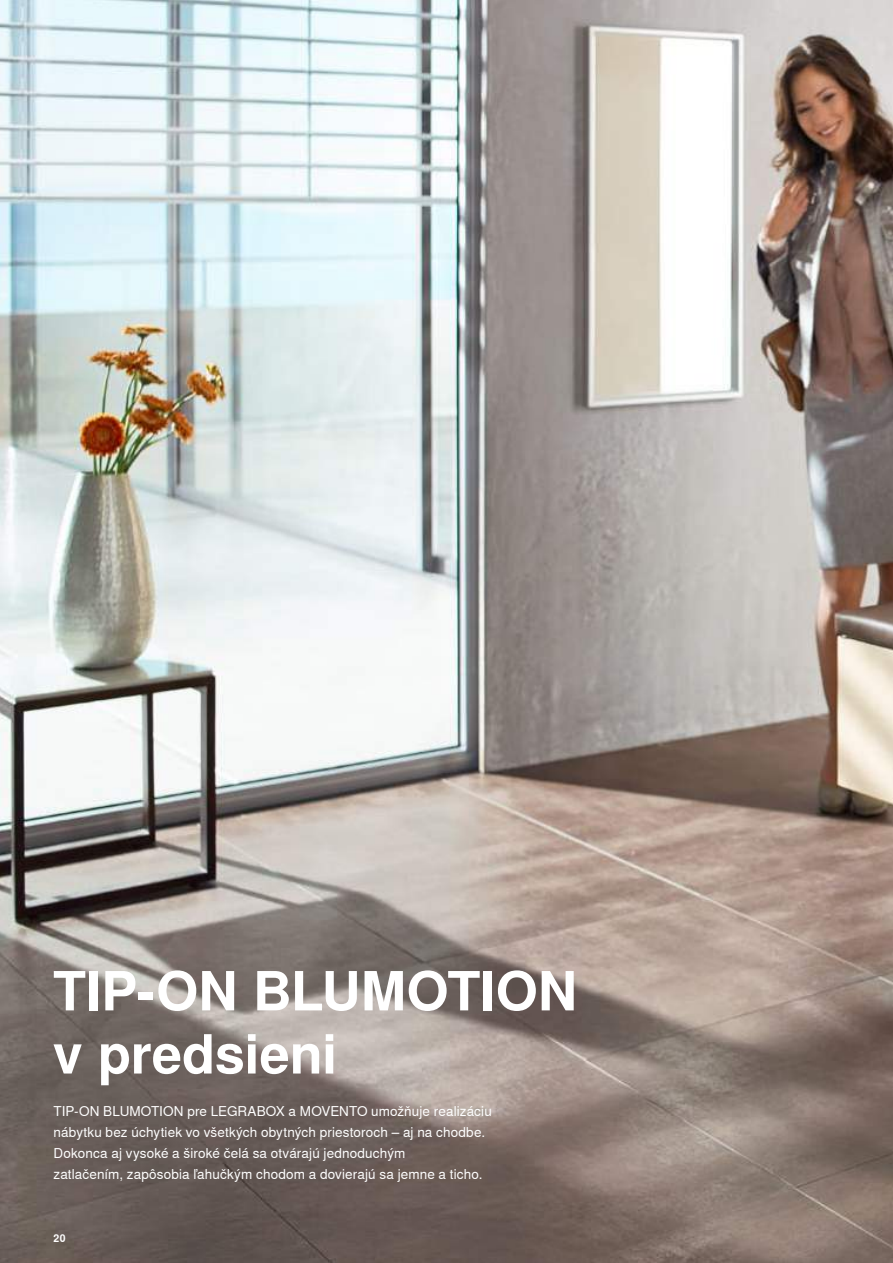
<style>
.page{position:relative;width:893px;height:1263px;background:#fff}
.page>*{position:absolute;margin:0;border:0;box-sizing:border-box;transform-origin:0 0}
.t1{font:700 54px/63.2px "Nimbus Sans Global";letter-spacing:-.005em;color:#fff}
.t2{font:13.5px/21px "Nimbus Sans Global";letter-spacing:.01em;color:#fff}
.t3{font:700 10.5px "Nimbus Sans Global";color:#fff}
</style>
<div class="page">
<img style="left:0;top:0;width:893px;height:1263px">
<h1 class="t1" style="left:53px;top:960px;width:526px">TIP-ON BLUMOTION v predsieni</h1>
<p class="t2" style="left:54px;top:1100px;width:440px">TIP-ON BLUMOTION pre LEGRABOX a MOVENTO umožňuje realizáciu nábytku bez úchytiek vo všetkých obytných priestoroch – aj na chodbe.<br>Dokonca aj vysoké a široké čelá sa otvárajú jednoduchým<br>zatlačením, zapôsobia ľahučkým chodom a dovierajú sa jemne a ticho.</p>
<p class="t3" style="left:54px;top:1232px;width:14px">20</p>
</div>
